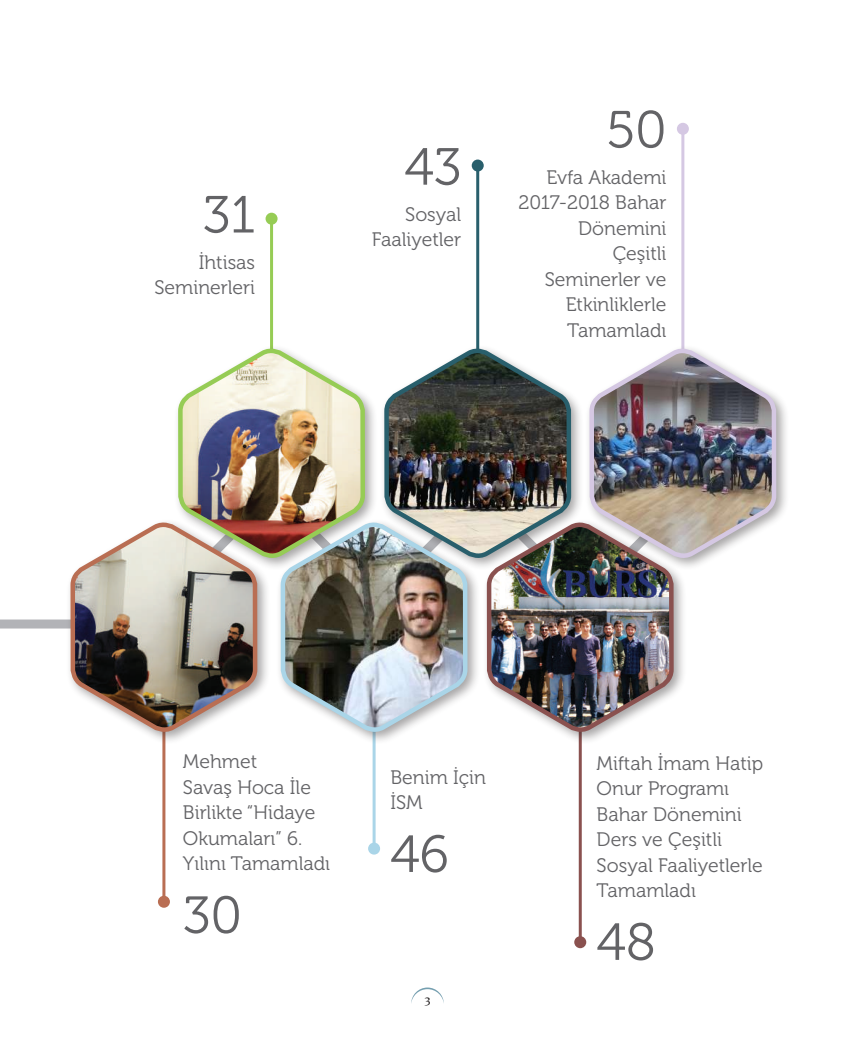
<style>
.page{position:relative;width:855px;height:1046px;background:#fff}
.page>*{position:absolute;margin:0;border:0;box-sizing:border-box;transform-origin:0 0}
.t1{font:52.05px "Museo 300";color:#636366}
.t2{font:19.5px/25.5px "Museo 300";color:#636366;text-align:right}
.t3{font:12.3px "Constantia";color:#231f20}
</style>
<div class="page">
<div style="left:0;top:620px;width:143px;height:9px;background:#b2b3b7"></div>
<hr style="left:270px;top:219px;width:3px;height:132px;background:#96cc55">
<div style="left:265px;top:213px;width:12px;height:12px;background:#96cc55;border-radius:50%"></div>
<hr style="left:476px;top:166px;width:3px;height:185px;background:#295f6c">
<div style="left:472px;top:160px;width:12px;height:12px;background:#295f6c;border-radius:50%"></div>
<hr style="left:681px;top:129px;width:3px;height:222px;background:#d5c8e3">
<div style="left:677px;top:123px;width:12px;height:12px;background:#d5c8e3;border-radius:50%"></div>
<div style="left:173px;top:344px;width:205px;height:227px;background:#231f20;opacity:.4"></div>
<img style="left:176px;top:347px;width:191px;height:224px">
<div style="left:379px;top:344px;width:205px;height:227px;background:#231f20;opacity:.4"></div>
<img style="left:382px;top:347px;width:191px;height:224px">
<div style="left:584px;top:344px;width:205px;height:227px;background:#231f20;opacity:.4"></div>
<img style="left:587px;top:347px;width:191px;height:224px">
<div style="left:66px;top:518px;width:204px;height:227px;background:#231f20;opacity:.4"></div>
<svg style="left:68px;top:521px;width:192px;height:387px"></svg>
<div style="left:276px;top:518px;width:204px;height:227px;background:#231f20;opacity:.4"></div>
<img style="left:278px;top:521px;width:192px;height:482px">
<div style="left:482px;top:518px;width:205px;height:227px;background:#231f20;opacity:.4"></div>
<img style="left:484px;top:521px;width:192px;height:428px">
<h1 class="t1" style="left:203px;top:187px;width:54px">31</h1>
<p class="t2" style="left:154px;top:250px;width:102px">İhtisas<br>Seminerleri</p>
<h1 class="t1" style="left:404px;top:139px;width:58px">43</h1>
<p class="t2" style="left:372px;top:202px;width:91px">Sosyal<br>Faaliyetler</p>
<h1 class="t1" style="left:606px;top:102px;width:62px">50</h1>
<p class="t2" style="left:518px;top:164px;width:150px">Evfa Akademi<br>2017-2018 Bahar<br>Dönemini<br>Çeşitli<br>Seminerler ve<br>Etkinliklerle<br>Tamamladı</p>
<p class="t2" style="left:183px;top:749px;width:149px;text-align:left">Mehmet<br>Savaş Hoca İle<br>Birlikte “Hidaye<br>Okumaları” 6.<br>Yılını Tamamladı</p>
<h1 class="t1" style="left:183px;top:887px;width:60px">30</h1>
<p class="t2" style="left:390px;top:765px;width:97px;text-align:left">Benim İçin<br>İSM</p>
<h1 class="t1" style="left:390px;top:826px;width:60px">46</h1>
<p class="t3" style="left:425px;top:991px;width:7px">3</p>
<p class="t2" style="left:596px;top:751px;width:168px;text-align:left">Miftah İmam Hatip<br>Onur Programı<br>Bahar Dönemini<br>Ders ve Çeşitli<br>Sosyal Faaliyetlerle<br>Tamamladı</p>
<h1 class="t1" style="left:596px;top:914px;width:60px">48</h1>
</div>
